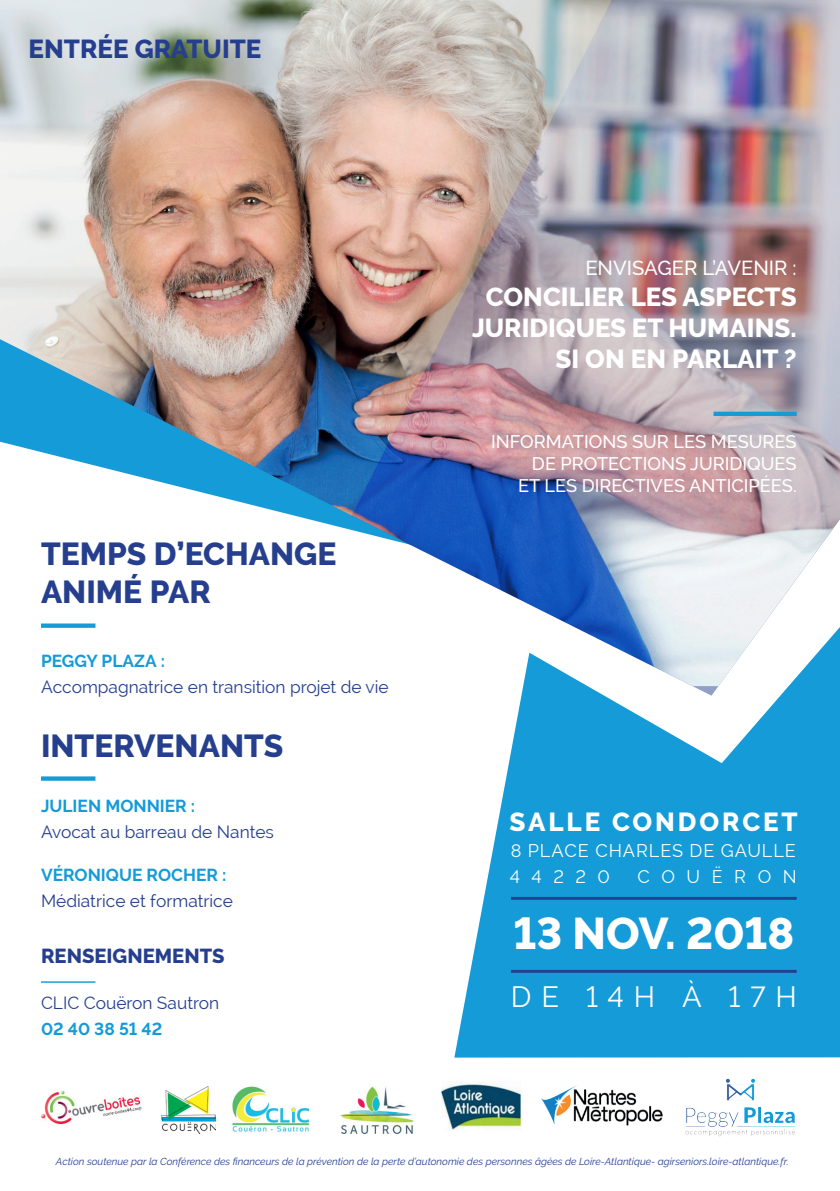
<style>
.page{position:relative;width:840px;height:1191px;background:#fff}
.page>*{position:absolute;margin:0;border:0;box-sizing:border-box;transform-origin:0 0}
.t1{font:800 44.2px "Raleway";color:#fff}
.t2{font:800 31.8px/38px "Raleway";color:#253f8e}
.t3{font:28.8px "Raleway";letter-spacing:.34em;color:#fff}
.t4{font:800 26px/31.2px "Raleway";color:#fff;text-align:right}
.t5{font:800 26px "Raleway";color:#253f8e}
.t6{font:800 26px "Raleway";letter-spacing:.11em;color:#fff}
.t7{font:500 20.2px "Raleway";color:#fff}
.t8{font:800 20.2px "Raleway";color:#253f8e}
.t9{font:500 18.2px/21.8px "Raleway";color:#fff;text-align:right}
.t10{font:18px/26px "Raleway";letter-spacing:.05em;color:#fff}
.t11{font:18px "Raleway";letter-spacing:.64em;color:#fff}
.t12{font:17.4px "Raleway";color:#253f8e}
.t13{font:700 17.4px "Raleway";color:#149bd8}
.t14{font:italic 10px "Raleway";color:#253f8e}
</style>
<div class="page">
<img style="left:0;top:0;width:351px;height:628px">
<svg style="left:454px;top:695px;width:385px;height:362px;background:#33a7dc"></svg>
<div style="left:41px;top:623px;width:54px;height:5px;background:#149bd8"></div>
<svg style="left:41px;top:776px;width:54px;height:4px"></svg>
<hr style="left:41px;top:981px;width:54px;height:1px;background:#149bd8">
<img style="left:351px;top:0;width:488px;height:695px">
<hr style="left:713px;top:412px;width:83px;height:4px;background:#149bd8">
<hr style="left:510px;top:970px;width:286px;height:2px;background:#253f8e">
<hr style="left:510px;top:897px;width:286px;height:2px;background:#253f8e">
<img style="left:441px;top:1082px;width:80px;height:48px">
<img style="left:41px;top:1090px;width:101px;height:35px">
<img style="left:541px;top:1085px;width:122px;height:41px">
<img style="left:685px;top:1078px;width:110px;height:59px">
<img style="left:232px;top:1086px;width:78px;height:46px">
<img style="left:340px;top:1086px;width:74px;height:47px">
<img style="left:161px;top:1086px;width:54px;height:47px">
<h3 class="t5" style="left:29px;top:34px;width:234px">ENTRÉE GRATUITE</h3>
<h2 class="t2" style="left:41px;top:535px;width:297px">TEMPS D’ECHANGE<br>ANIMÉ PAR</h2>
<h3 class="t13" style="left:41px;top:650px;width:125px">PEGGY PLAZA :</h3>
<h3 class="t12" style="left:41px;top:676px;width:349px">Accompagnatrice en transition projet de vie</h3>
<h2 class="t2" style="left:41px;top:727px;width:244px">INTERVENANTS</h2>
<h3 class="t13" style="left:41px;top:795px;width:156px">JULIEN MONNIER :</h3>
<h3 class="t12" style="left:41px;top:821px;width:234px">Avocat au barreau de Nantes</h3>
<h3 class="t13" style="left:41px;top:865px;width:187px">VÉRONIQUE ROCHER :</h3>
<h3 class="t12" style="left:41px;top:890px;width:193px">Médiatrice et formatrice</h3>
<h3 class="t8" style="left:41px;top:944px;width:185px">RENSEIGNEMENTS</h3>
<h3 class="t12" style="left:41px;top:992px;width:179px">CLIC Couëron Sautron</h3>
<h3 class="t13" style="left:41px;top:1019px;width:123px">02 40 38 51 42</h3>
<h3 class="t7" style="left:585px;top:256px;width:213px">ENVISAGER L’AVENIR :</h3>
<h3 class="t4" style="left:472px;top:281px;width:326px">CONCILIER LES ASPECTS<br>JURIDIQUES ET HUMAINS.<br>SI ON EN PARLAIT ?</h3>
<h3 class="t9" style="left:491px;top:431px;width:307px">INFORMATIONS SUR LES MESURES<br>DE PROTECTIONS JURIDIQUES<br>ET LES DIRECTIVES ANTICIPÉES.</h3>
<h3 class="t6" style="left:509px;top:806px;width:289px">SALLE CONDORCET</h3>
<h3 class="t10" style="left:509px;top:837px;width:287px">8 PLACE CHARLES DE GAULLE<br>44220</h3>
<h3 class="t11" style="left:637px;top:865px;width:160px">COUËRON</h3>
<h1 class="t1" style="left:513px;top:908px;width:282px">13 NOV. 2018</h1>
<h3 class="t3" style="left:510px;top:980px;width:287px">DE 14H À 17H</h3>
<p class="t14" style="left:56px;top:1156px;width:733px">Action soutenue par la Conférence des financeurs de la prévention de la perte d’autonomie des personnes âgées de Loire-Atlantique- agirseniors.loire-atlantique.fr.</p>
</div>
